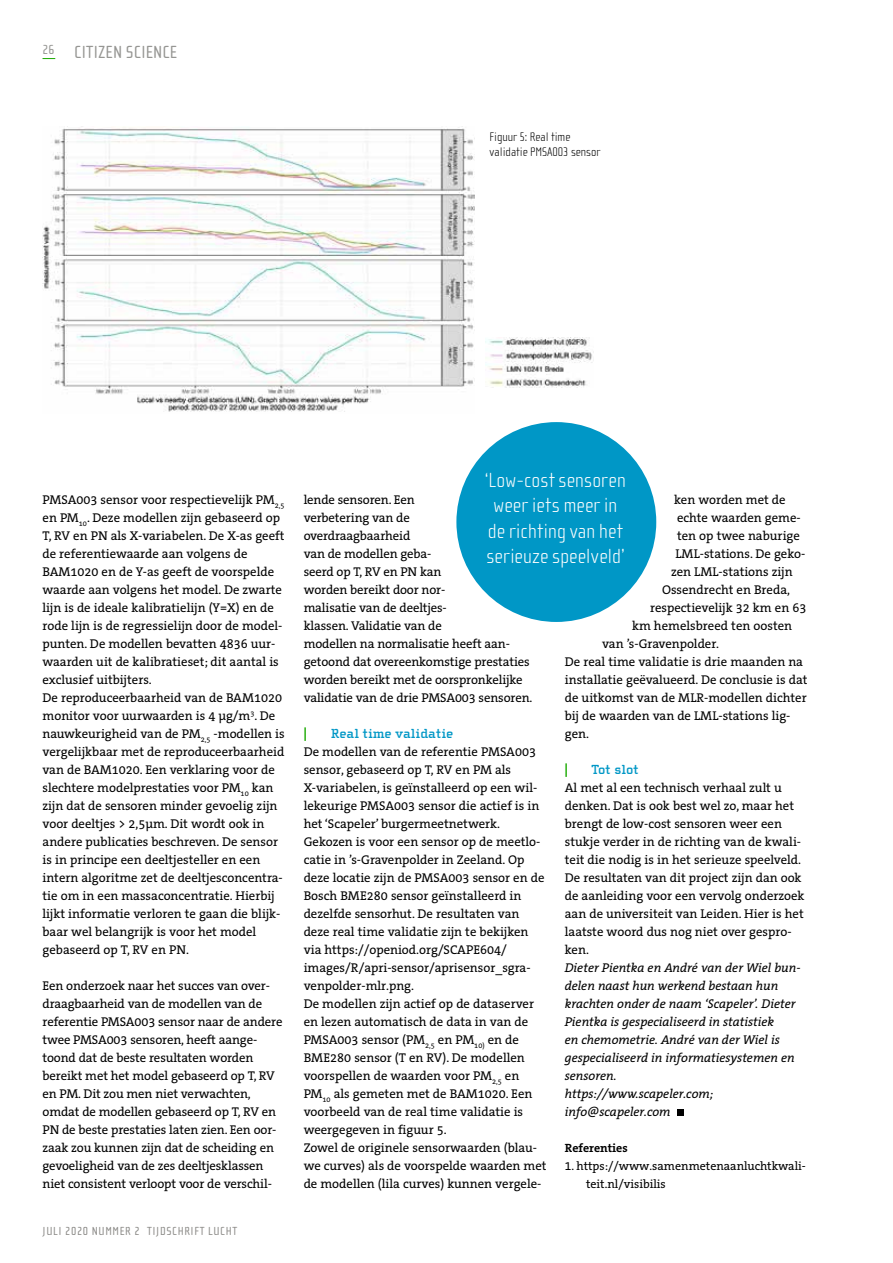
<style>
.page{position:relative;width:893px;height:1263px;background:#fff}
.page>*{position:absolute;margin:0;border:0;box-sizing:border-box;transform-origin:0 0}
.t1{font:100 21px/25.5px "Cholla Sans OT";letter-spacing:.01em;color:#fff;text-align:center}
.t2{font:18px "Cholla Sans OT";color:#969693}
.t3{font:700 13.5px "Cholla Slab OT";color:#0097c6}
.t4{font:700 13.5px "Helvetica Neue LT Std";color:#1aa900}
.t5{font:12.75px/18px "The Serif B W5 Plain";color:#000}
.t6{font:italic 12.75px/18px "The Serif B W5 Plain";color:#000}
.t7{font:100 12.75px/15.3px "Cholla Sans OT";color:#000}
.t8{font:12px/18px "The Serif B W5 Plain";color:#000}
.t9{font:12px "Cholla Sans OT";letter-spacing:.05em;color:#8c8b88}
.t10{font:700 12px "The Serif B W7";color:#000}
</style>
<div class="page">
<svg style="left:43px;top:58px;width:12px;height:1px"></svg>
<div style="left:677px;top:1109px;width:7px;height:7px;background:#000"></div>
<img style="left:43px;top:126px;width:432px;height:286px">
<img style="left:486px;top:337px;width:108px;height:50px">
<div style="left:456px;top:422px;width:200px;height:200px;background:#0097c6;border-radius:50%"></div>
<h2 class="t2" style="left:43px;top:43px;width:136px"><sup>26</sup> CITIZEN SCIENCE</h2>
<p class="t7" style="left:490px;top:129px;width:112px">Figuur 5: Real time validatie PMSA003 sensor</p>
<p class="t5" style="left:43px;top:491px;width:244px">PMSA003 sensor voor respectievelijk PM<sub>2,5 </sub>en PM<sub>10</sub>. Deze modellen zijn gebaseerd op T, RV en PN als X-variabelen. De X-as geeft de referentiewaarde aan volgens de BAM1020 en de Y-as geeft de voorspelde waarde aan volgens het model. De zwarte lijn is de ideale kalibratielijn (Y=X) en de rode lijn is de regressielijn door de model&shy;punten. De modellen bevatten 4836 uur&shy;waarden uit de kalibratieset; dit aantal is exclusief uitbijters.<br>De reproduceerbaarheid van de BAM1020 monitor voor uurwaarden is 4 µg/m<sup>3</sup>. De nauwkeurigheid van de PM<sub>2,5</sub> -modellen is vergelijkbaar met de reproduceerbaarheid van de BAM1020. Een verklaring voor de slechtere modelprestaties voor PM<sub>10</sub> kan zijn dat de sensoren minder gevoelig zijn voor deeltjes &gt; 2,5µm. Dit wordt ook in andere publicaties beschreven. De sensor is in principe een deeltjesteller en een intern algoritme zet de deeltjesconcentra&shy;tie om in een massaconcentratie. Hierbij lijkt informatie verloren te gaan die blijk&shy;baar wel belangrijk is voor het model gebaseerd op T, RV en PN.</p>
<p class="t5" style="left:43px;top:977px;width:241px">Een onderzoek naar het succes van over&shy;draagbaarheid van de modellen van de referentie PMSA003 sensor naar de andere twee PMSA003 sensoren, heeft aange&shy;toond dat de beste resultaten worden bereikt met het model gebaseerd op T, RV en PM. Dit zou men niet verwachten, omdat de modellen gebaseerd op T, RV en PN de beste prestaties laten zien. Een oor&shy;zaak zou kunnen zijn dat de scheiding en gevoeligheid van de zes deeltjesklassen niet consistent verloopt voor de verschil-</p>
<p class="t9" style="left:43px;top:1225px;width:196px">JULI 2020 NUMMER 2 TIJDSCHRIFT LUCHT</p>
<h1 class="t1" style="left:485px;top:467px;width:142px">‘Low-cost sensoren weer iets meer in de richting van het serieuze speelveld’</h1>
<p class="t5" style="left:674px;top:491px;width:113px">ken worden met de</p>
<p class="t5" style="left:677px;top:509px;width:125px">echte waarden geme-</p>
<p class="t5" style="left:677px;top:527px;width:124px">ten op twee naburige</p>
<p class="t5" style="left:676px;top:545px;width:131px">LML-stations. De geko-</p>
<p class="t5" style="left:671px;top:563px;width:123px">zen LML-stations zijn</p>
<p class="t5" style="left:662px;top:581px;width:130px">Ossendrecht en Breda,</p>
<p class="t5" style="left:650px;top:599px;width:158px">respectievelijk 32 km en 63</p>
<p class="t5" style="left:632px;top:617px;width:162px">km hemelsbreed ten oosten</p>
<p class="t5" style="left:602px;top:635px;width:119px">van ’s-Gravenpolder.</p>
<p class="t5" style="left:565px;top:653px;width:240px">De real time validatie is drie maanden na</p>
<p class="t5" style="left:565px;top:671px;width:244px">installatie geëvalueerd. De conclusie is dat</p>
<p class="t5" style="left:565px;top:689px;width:243px">de uitkomst van de MLR-modellen dichter</p>
<p class="t5" style="left:565px;top:707px;width:227px">bij de waarden van de LML-stations lig-</p>
<p class="t5" style="left:565px;top:725px;width:26px">gen.</p>
<p class="t4" style="left:565px;top:761px;width:5px">|</p>
<p class="t3" style="left:592px;top:762px;width:49px">Tot slot</p>
<p class="t5" style="left:565px;top:779px;width:241px">Al met al een technisch verhaal zult u denken. Dat is ook best wel zo, maar het brengt de low-cost sensoren weer een stukje verder in de richting van de kwali&shy;teit die nodig is in het serieuze speelveld.<br>De resultaten van dit project zijn dan ook de aanleiding voor een vervolg onderzoek aan de universiteit van Leiden. Hier is het laatste woord dus nog niet over gespro&shy;ken.</p>
<p class="t6" style="left:565px;top:959px;width:237px">Dieter Pientka en André van der Wiel bun&shy;delen naast hun werkend bestaan hun krachten onder de naam ‘Scapeler’. Dieter Pientka is gespecialiseerd in statistiek<br>en chemometrie. André van der Wiel is gespecialiseerd in informatiesystemen en sensoren.<br>https://www.scapeler.com; info@scapeler.com</p>
<p class="t10" style="left:565px;top:1140px;width:64px">Referenties</p>
<p class="t8" style="left:586px;top:1157px;width:221px;text-indent:-21px">1. https://www.samenmetenaanluchtkwali&shy;teit.nl/visibilis</p>
<p class="t5" style="left:304px;top:491px;width:230px">lende sensoren. Een<br>verbetering van de<br>overdraagbaarheid<br>van de modellen geba-<br>seerd op T, RV en PN kan<br>worden bereikt door nor-<br>malisatie van de deeltjes-<br>klassen. Validatie van de<br>modellen na normalisatie heeft aan&shy;getoond dat overeenkomstige prestaties worden bereikt met de oorspronkelijke validatie van de drie PMSA003 sensoren.</p>
<p class="t4" style="left:304px;top:725px;width:5px">|</p>
<p class="t3" style="left:331px;top:726px;width:124px">Real time validatie</p>
<p class="t5" style="left:304px;top:743px;width:244px">De modellen van de referentie PMSA003 sensor, gebaseerd op T, RV en PM als X-variabelen, is geïnstalleerd op een wil&shy;lekeurige PMSA003 sensor die actief is in het ‘Scapeler’ burgermeetnetwerk.<br>Gekozen is voor een sensor op de meetlo&shy;catie in ’s-Gravenpolder in Zeeland. Op deze locatie zijn de PMSA003 sensor en de Bosch BME280 sensor geïnstalleerd in dezelfde sensorhut. De resultaten van deze real time validatie zijn te bekijken via https://openiod.org/SCAPE604/ images/R/apri-sensor/aprisensor_sgra&shy;venpolder-mlr.png.<br>De modellen zijn actief op de dataserver en lezen automatisch de data in van de PMSA003 sensor (PM<sub>2,5</sub> en PM<sub>10)</sub> en de BME280 sensor (T en RV). De modellen voorspellen de waarden voor PM<sub>2,5</sub> en PM<sub>10</sub> als gemeten met de BAM1020. Een voorbeeld van de real time validatie is weergegeven in figuur 5.<br>Zowel de originele sensorwaarden (blau&shy;we curves) als de voorspelde waarden met de modellen (lila curves) kunnen vergele-</p>
</div>
